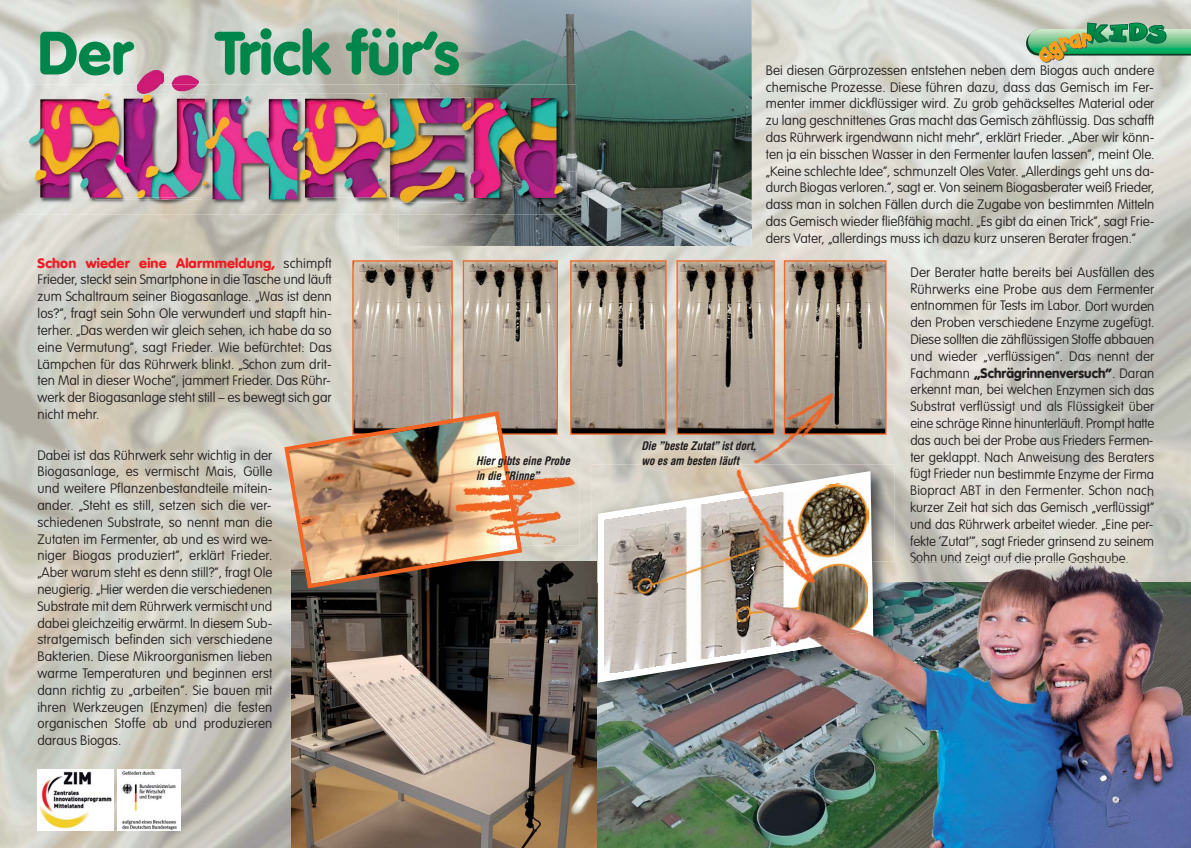
<style>
.page{position:relative;width:1191px;height:848px;background:#fff}
.page>*{position:absolute;margin:0;border:0;box-sizing:border-box;transform-origin:0 0}
.t1{font:900 60px "VAG Rounded";color:#00854a}
.t2{font:100 13.5px/16.8px "VAG Rounded";color:#231f20;text-align:justify}
.t3{font:italic 700 condensed 12px/14.4px "Helvetica Rounded";color:#231f20}
.s1{font-weight:900;color:#ed1c24}
.s2{font-weight:900}
</style>
<div class="page">
<img style="left:0;top:0;width:1191px;height:848px">
<img style="left:596px;top:703px;width:150px;height:145px">
<img style="left:291px;top:561px;width:305px;height:287px">
<svg style="left:1026px;top:22px;width:165px;height:44px;background:#82b589"></svg>
<img style="left:399px;top:0;width:352px;height:246px">
<img style="left:354px;top:262px;width:97px;height:147px">
<div style="left:352px;top:260px;width:101px;height:174px;border:1px solid #f26522"></div>
<img style="left:465px;top:262px;width:91px;height:170px">
<div style="left:463px;top:260px;width:95px;height:174px;border:1px solid #f26522"></div>
<img style="left:572px;top:262px;width:92px;height:170px">
<div style="left:570px;top:260px;width:96px;height:174px;border:1px solid #f26522"></div>
<img style="left:678px;top:262px;width:95px;height:170px">
<div style="left:676px;top:260px;width:99px;height:174px;border:1px solid #f26522"></div>
<img style="left:786px;top:262px;width:98px;height:170px">
<div style="left:784px;top:260px;width:102px;height:174px;border:1px solid #f26522"></div>
<img style="left:591px;top:464px;width:303px;height:119px">
<img style="left:596px;top:583px;width:150px;height:120px">
<img style="left:591px;top:561px;width:5px;height:142px">
<svg style="left:598px;top:471px;width:275px;height:211px"></svg>
<img style="left:604px;top:478px;width:264px;height:194px">
<img style="left:894px;top:561px;width:297px;height:142px">
<img style="left:746px;top:703px;width:445px;height:145px">
<img style="left:1129px;top:801px;width:27px;height:19px">
<img style="left:910px;top:561px;width:80px;height:4px">
<img style="left:873px;top:561px;width:21px;height:22px">
<img style="left:746px;top:583px;width:148px;height:120px">
<img style="left:746px;top:561px;width:127px;height:97px">
<img style="left:746px;top:561px;width:122px;height:89px">
<img style="left:117px;top:769px;width:63px;height:61px">
<img style="left:37px;top:769px;width:77px;height:61px">
<img style="left:282px;top:409px;width:242px;height:181px">
<img style="left:521px;top:475px;width:58px;height:70px">
<img style="left:517px;top:475px;width:4px;height:70px">
<img style="left:454px;top:475px;width:63px;height:70px">
<img style="left:751px;top:374px;width:86px;height:92px">
<img style="left:707px;top:466px;width:136px;height:122px">
<img style="left:18px;top:85px;width:558px;height:130px">
<img style="left:21px;top:94px;width:101px;height:1px">
<img style="left:21px;top:95px;width:75px;height:103px">
<img style="left:285px;top:94px;width:101px;height:104px">
<img style="left:96px;top:95px;width:118px;height:105px">
<img style="left:203px;top:97px;width:109px;height:102px">
<svg style="left:285px;top:198px;width:27px;height:1px"></svg>
<img style="left:379px;top:97px;width:92px;height:106px">
<img style="left:462px;top:99px;width:105px;height:98px">
<img style="left:138px;top:70px;width:26px;height:23px">
<img style="left:170px;top:69px;width:30px;height:16px">
<img style="left:169px;top:85px;width:29px;height:10px">
<svg style="left:183px;top:95px;width:8px;height:4px"></svg>
<h1 class="t1" style="left:38px;top:28px;width:96px">Der</h1>
<h1 class="t1" style="left:216px;top:28px;width:245px">Trick für’s</h1>
<p class="t2" style="left:38px;top:255px;width:296px"><span class="s1">Schon wieder eine Alarmmeldung,</span> schimpft Frieder, steckt sein Smartphone in die Tasche und läuft zum Schaltraum seiner Biogasanlage. „Was ist denn los?“, fragt sein Sohn Ole verwundert und stapft hin&shy;terher. „Das werden wir gleich sehen, ich habe da so eine Vermutung“, sagt Frieder. Wie befürchtet: Das Lämpchen für das Rührwerk blinkt. „Schon zum drit&shy;ten Mal in dieser Woche“, jammert Frieder. Das Rühr&shy;werk der Biogasanlage steht still – es bewegt sich gar nicht mehr.</p>
<p class="t2" style="left:37px;top:447px;width:236px">Dabei ist das Rührwerk sehr wichtig in der Biogasanlage, es vermischt Mais, Gülle und weitere Pflanzenbestandteile mitein&shy;ander. „Steht es still, setzen sich die ver&shy;schiedenen Substrate, so nennt man die Zutaten im Fermenter, ab und es wird we&shy;niger Biogas produziert“, erklärt Frieder. „Aber warum steht es denn still?“, fragt Ole neugierig. „Hier werden die verschiedenen Substrate mit dem Rührwerk vermischt und dabei gleichzeitig erwärmt. In diesem Sub&shy;stratgemisch befinden sich verschiedene Bakterien. Diese Mikroorganismen lieben warme Temperaturen und beginnen erst dann richtig zu „arbeiten“. Sie bauen mit ihren Werkzeugen (Enzymen) die festen organischen Stoffe ab und produzieren daraus Biogas.</p>
<p class="t3" style="left:476px;top:455px;width:98px">Hiergibts eine Probe in die ”Rinne”</p>
<p class="t3" style="left:641px;top:440px;width:118px">Die ”beste Zutat ”ist dort, wo es am besten läuft</p>
<p class="t2" style="left:766px;top:63px;width:390px">Bei diesen Gärprozessen entstehen neben dem Biogas auch andere chemische Prozesse. Diese führen dazu, dass das Gemisch im Fer&shy;menter immer dickflüssiger wird. Zu grob gehäckseltes Material oder zu lang geschnittenes Gras macht das Gemisch zähflüssig. Das schafft das Rührwerk irgendwann nicht mehr“, erklärt Frieder. „Aber wir könn&shy;ten ja ein bisschen Wasser in den Fermenter laufen lassen“, meint Ole. „Keine schlechte Idee“, schmunzelt Oles Vater. „Allerdings geht uns da&shy;durch Biogas verloren.“, sagt er. Von seinem Biogasberater weiß Frieder, dass man in solchen Fällen durch die Zugabe von bestimmten Mitteln das Gemisch wieder fließfähig macht. „Es gibt da einen Trick“, sagt Frie&shy;ders Vater, „allerdings muss ich dazu kurz unseren Berater fragen.“</p>
<p class="t2" style="left:910px;top:265px;width:246px">Der Berater hatte bereits bei Ausfällen des Rührwerks eine Probe aus dem Fermenter entnommen für Tests im Labor. Dort wurden den Proben verschiedene Enzyme zugefügt.<br>Diese sollten die zähflüssigen Stoffe abbauen und wieder „verflüssigen“. Das nennt der Fachmann <span class="s2">„Schrägrinnenversuch“</span>. Daran erkennt man, bei welchen Enzymen sich das Substrat verflüssigt und als Flüssigkeit über eine schräge Rinne hinunterläuft. Prompt hatte das auch bei der Probe aus Frieders Fermen&shy;ter geklappt. Nach Anweisung des Beraters fügt Frieder nun bestimmte Enzyme der Firma Biopract ABT in den Fermenter. Schon nach kurzer Zeit hat sich das Gemisch „verflüssigt“ und das Rührwerk arbeitet wieder. „Eine per&shy;fekte ‘Zutat’“, sagt Frieder grinsend zu seinem Sohn und zeigt auf die pralle Gashaube.</p>
</div>
